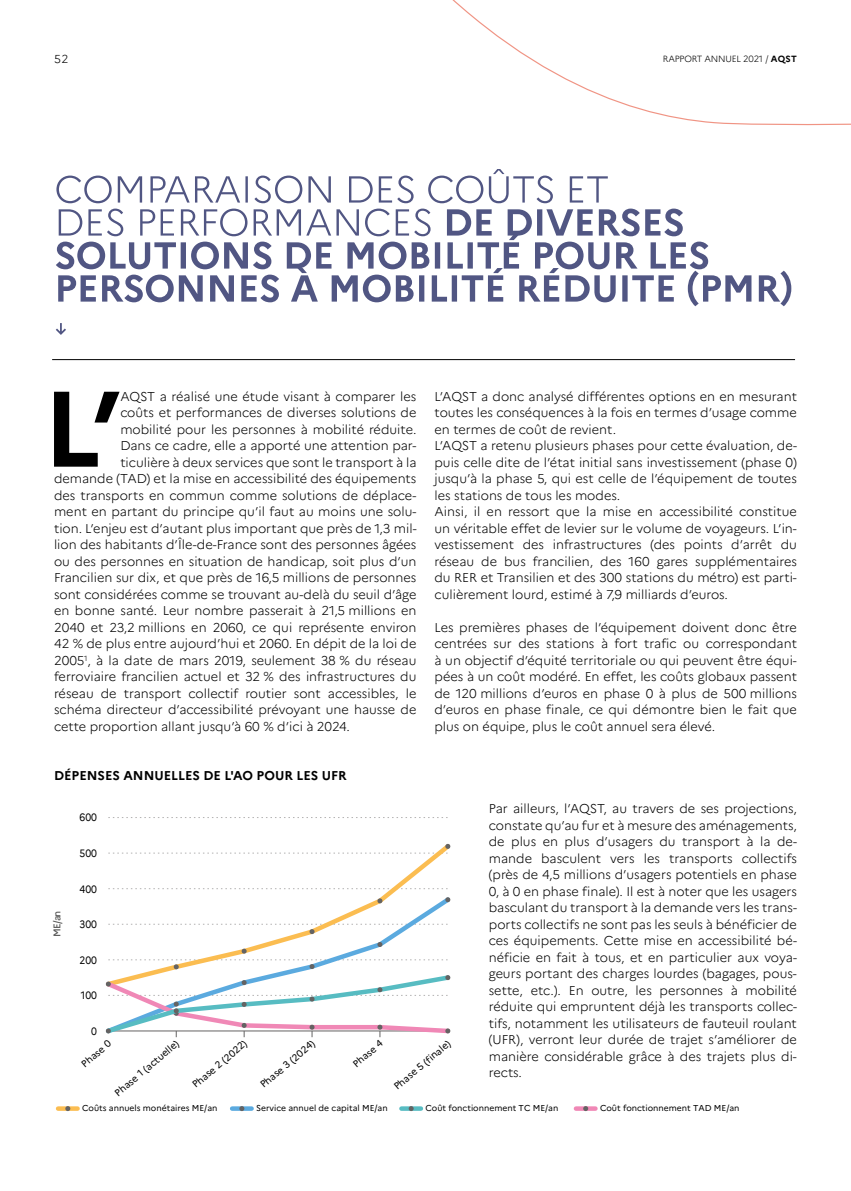
<style>
.page{position:relative;width:851px;height:1191px;background:#fff}
.page>*{position:absolute;margin:0;border:0;box-sizing:border-box;transform-origin:0 0}
.t1{font:700 107.1px "Marianne";color:#000}
.t2{font:300 12.75px/16.5px "Marianne";color:#000;text-align:justify}
.t3{font:700 12.75px "Marianne";color:#000}
.t4{font:300 11.55px "Marianne";color:#000}
.t5{font:10.65px "Marianne";color:#000;scale:.91 1}
.t6{font:9.75px "Marianne";color:#000}
.t7{font:500 9.75px "Marianne";color:#585857}
.t8{font:300 9px "Marianne";letter-spacing:-.02em;color:#000}
.t9{font:8.55px "Marianne";color:#000}
.s1{font-weight:700}
</style>
<div class="page">
<svg style="left:56px;top:323px;width:10px;height:12px"></svg>
<svg style="left:56px;top:209px;width:305px;height:94px"></svg>
<svg style="left:56px;top:175px;width:305px;height:28px"></svg>
<hr style="left:52px;top:359px;width:742px;height:1px;background:#000">
<svg style="left:108px;top:817px;width:340px;height:1px"></svg>
<svg style="left:108px;top:843px;width:343px;height:50px"></svg>
<svg style="left:108px;top:893px;width:343px;height:66px"></svg>
<svg style="left:377px;top:942px;width:5px;height:5px"></svg>
<svg style="left:377px;top:898px;width:5px;height:5px"></svg>
<svg style="left:445px;top:897px;width:5px;height:5px"></svg>
<svg style="left:108px;top:844px;width:342px;height:9px"></svg>
<svg style="left:241px;top:948px;width:5px;height:5px"></svg>
<svg style="left:105px;top:959px;width:346px;height:78px"></svg>
<svg style="left:108px;top:924px;width:340px;height:10px"></svg>
<svg style="left:58px;top:1106px;width:20px;height:4px"></svg>
<svg style="left:65px;top:1106px;width:5px;height:5px"></svg>
<svg style="left:401px;top:1106px;width:20px;height:4px"></svg>
<svg style="left:408px;top:1106px;width:5px;height:5px"></svg>
<svg style="left:576px;top:1106px;width:19px;height:4px"></svg>
<svg style="left:583px;top:1106px;width:5px;height:5px"></svg>
<svg style="left:232px;top:1106px;width:19px;height:4px"></svg>
<svg style="left:239px;top:1106px;width:5px;height:5px"></svg>
<svg style="left:361px;top:0;width:489px;height:361px"></svg>
<p class="t4" style="left:54px;top:51px;width:16px">52</p>
<p class="t8" style="left:662px;top:54px;width:136px">RAPPORT ANNUEL 2021 / <span class="s1">AQST</span></p>
<h1 class="t1" style="left:43px;top:363px;width:80px">L’</h1>
<p class="t2" style="left:120px;top:388px;width:297px">AQST a réalisé une étude visant à comparer les</p>
<p class="t2" style="left:120px;top:404px;width:297px">coûts et performances de diverses solutions de</p>
<p class="t2" style="left:120px;top:421px;width:297px">mobilité pour les personnes à mobilité réduite.</p>
<p class="t2" style="left:120px;top:437px;width:297px">Dans ce cadre, elle a apporté une attention par-</p>
<p class="t2" style="left:120px;top:454px;width:297px">ticulière à deux services que sont le transport à la</p>
<p class="t2" style="left:54px;top:470px;width:364px">demande (TAD) et la mise en accessibilité des équipements</p>
<p class="t2" style="left:54px;top:487px;width:364px">des transports en commun comme solutions de déplace-</p>
<p class="t2" style="left:54px;top:503px;width:364px">ment en partant du principe qu’il faut au moins une solu-</p>
<p class="t2" style="left:54px;top:520px;width:364px">tion. L’enjeu est d’autant plus important que près de 1,3 mil-</p>
<p class="t2" style="left:54px;top:536px;width:364px">lion des habitants d’Île-de-France sont des personnes âgées</p>
<p class="t2" style="left:54px;top:553px;width:364px">ou des personnes en situation de handicap, soit plus d’un</p>
<p class="t2" style="left:54px;top:569px;width:364px">Francilien sur dix, et que près de 16,5 millions de personnes</p>
<p class="t2" style="left:54px;top:586px;width:364px">sont considérées comme se trouvant au-delà du seuil d’âge</p>
<p class="t2" style="left:54px;top:602px;width:364px">en bonne santé. Leur nombre passerait à 21,5 millions en</p>
<p class="t2" style="left:54px;top:619px;width:364px">2040 et 23,2 millions en 2060, ce qui représente environ</p>
<p class="t2" style="left:54px;top:635px;width:364px">42 % de plus entre aujourd’hui et 2060. En dépit de la loi de</p>
<p class="t2" style="left:54px;top:652px;width:364px">2005<sup>1</sup>, à la date de mars 2019, seulement 38 % du réseau</p>
<p class="t2" style="left:54px;top:668px;width:364px">ferroviaire francilien actuel et 32 % des infrastructures du</p>
<p class="t2" style="left:54px;top:685px;width:364px">réseau de transport collectif routier sont accessibles, le</p>
<p class="t2" style="left:54px;top:701px;width:364px">schéma directeur d’accessibilité prévoyant une hausse de</p>
<p class="t2" style="left:54px;top:718px;width:297px">cette proportion allant jusqu’à 60 % d’ici à 2024.</p>
<p class="t3" style="left:54px;top:768px;width:294px">DÉPENSES ANNUELLES DE L'AO POUR LES UFR</p>
<p class="t2" style="left:434px;top:388px;width:364px;text-align:left">L’AQST a donc analysé différentes options en en mesurant toutes les conséquences à la fois en termes d’usage comme en termes de coût de revient.<br>L’AQST a retenu plusieurs phases pour cette évaluation, de&shy;puis celle dite de l’état initial sans investissement (phase 0) jusqu’à la phase 5, qui est celle de l’équipement de toutes les stations de tous les modes.<br>Ainsi, il en ressort que la mise en accessibilité constitue un véritable effet de levier sur le volume de voyageurs. L’in&shy;vestissement des infrastructures (des points d’arrêt du réseau de bus francilien, des 160 gares supplémentaires du RER et Transilien et des 300 stations du métro) est parti&shy;culièrement lourd, estimé à 7,9 milliards d’euros.</p>
<p class="t2" style="left:434px;top:619px;width:364px">Les premières phases de l’équipement doivent donc être centrées sur des stations à fort trafic ou correspondant à un objectif d’équité territoriale ou qui peuvent être équi&shy;pées à un coût modéré. En effet, les coûts globaux passent de 120 millions d’euros en phase 0 à plus de 500 millions d’euros en phase finale, ce qui démontre bien le fait que plus on équipe, plus le coût annuel sera élevé.</p>
<p class="t7" style="left:51px;top:937px;width:28px;rotate:-90deg">ME/an</p>
<p class="t2" style="left:489px;top:800px;width:309px">Par ailleurs, l’AQST, au travers de ses projections, constate qu’au fur et à mesure des aménagements, de plus en plus d’usagers du transport à la de&shy;mande basculent vers les transports collectifs (près de 4,5 millions d’usagers potentiels en phase 0, à 0 en phase finale). Il est à noter que les usagers basculant du transport à la demande vers les trans&shy;ports collectifs ne sont pas les seuls à bénéficier de ces équipements. Cette mise en accessibilité bé&shy;néficie en fait à tous, et en particulier aux voya&shy;geurs portant des charges lourdes (bagages, pous&shy;sette, etc.). En outre, les personnes à mobilité réduite qui empruntent déjà les transports collec&shy;tifs, notamment les utilisateurs de fauteuil roulant (UFR), verront leur durée de trajet s’améliorer de manière considérable grâce à des trajets plus di&shy;rects.</p>
<p class="t5" style="left:79px;top:811px;width:21px">600</p>
<p class="t5" style="left:79px;top:846px;width:21px">500</p>
<p class="t5" style="left:79px;top:882px;width:21px">400</p>
<p class="t5" style="left:79px;top:918px;width:21px">300</p>
<p class="t5" style="left:79px;top:953px;width:21px">200</p>
<p class="t5" style="left:81px;top:989px;width:19px">100</p>
<p class="t5" style="left:91px;top:1024px;width:8px">0</p>
<p class="t6" style="left:79px;top:1060px;width:37px;rotate:-40deg">Phase 0</p>
<p class="t6" style="left:391px;top:1083px;width:72px;rotate:-40deg">Phase 5 (finale)</p>
<p class="t9" style="left:82px;top:1102px;width:137px">Coûts annuels monétaires ME/an</p>
<p class="t9" style="left:256px;top:1102px;width:133px">Service annuel de capital ME/an</p>
<p class="t9" style="left:425px;top:1102px;width:134px">Coût fonctionnement TC ME/an</p>
<p class="t9" style="left:600px;top:1102px;width:141px">Coût fonctionnement TAD ME/an</p>
<p class="t6" style="left:112px;top:1089px;width:82px;rotate:-40deg">Phase 1 (actuelle)</p>
<p class="t6" style="left:190px;top:1081px;width:69px;rotate:-40deg">Phase 2 (2022)</p>
<p class="t6" style="left:257px;top:1081px;width:69px;rotate:-40deg">Phase 3 (2024)</p>
<p class="t6" style="left:350px;top:1060px;width:37px;rotate:-40deg">Phase 4</p>
</div>
